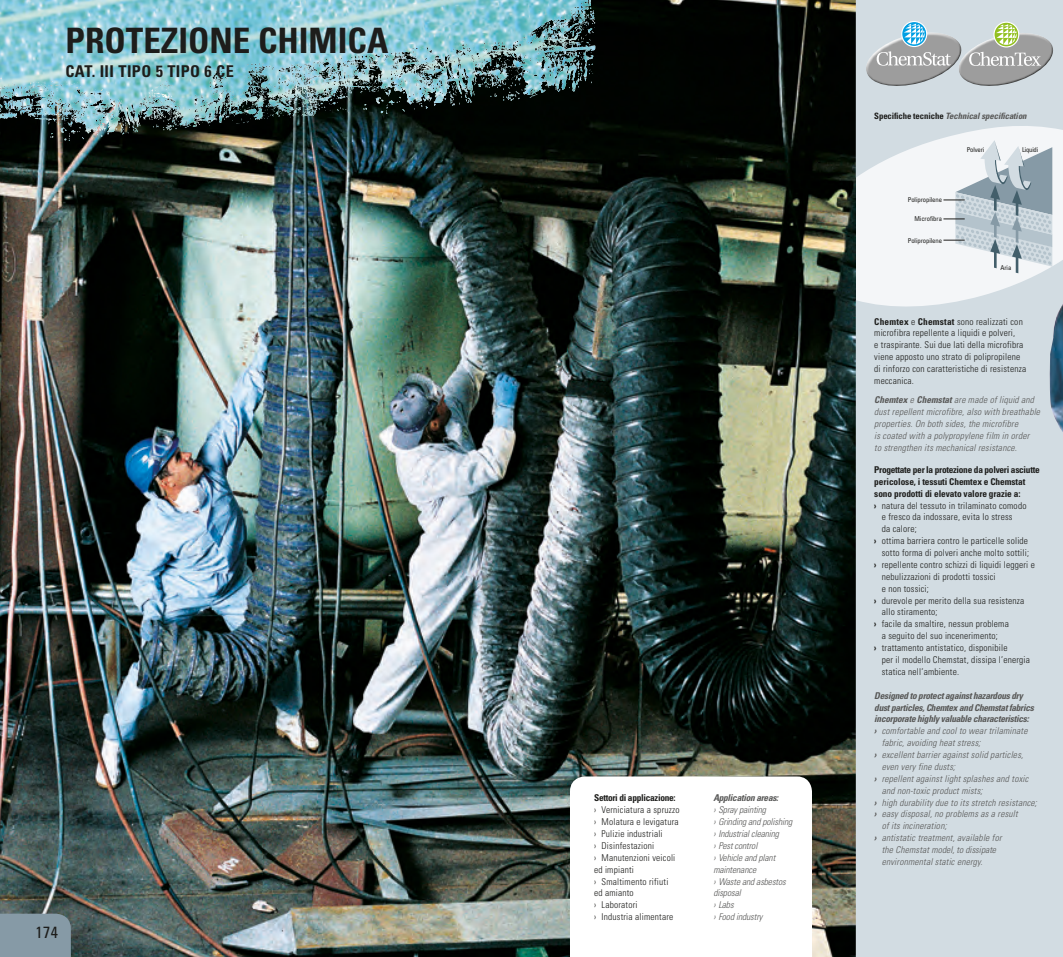
<style>
.page{position:relative;width:1063px;height:957px;background:#fff}
.page>*{position:absolute;margin:0;border:0;box-sizing:border-box;transform-origin:0 0}
.t1{font:700 condensed 35px "Univers LT Std";color:#1d1d1b}
.t2{font:700 condensed 16.25px "Univers LT Std";letter-spacing:.025em;color:#1d1d1b}
.t3{font:condensed 16.25px "Univers LT Std";color:#1d1d1b}
.t4{font:300 condensed 9.38px/11.9px "Univers LT Std";letter-spacing:.02em;color:#1d1d1b}
.t5{font:italic 300 condensed 9.38px/11.9px "Univers LT Std";letter-spacing:.02em;color:#575756}
.t6{font:italic 300 condensed 9.38px/11.9px "Univers LT Std";letter-spacing:-.01em;color:#575756}
.t7{font:italic 700 condensed 9.38px "Univers LT Std";letter-spacing:-.03em;color:#575756}
.t8{font:700 condensed 9.38px "Univers LT Std";letter-spacing:-.01em;color:#1d1d1b}
.t9{font:700 condensed 9.38px "Univers LT Std";letter-spacing:-.03em;color:#1d1d1b}
.t10{font:italic 300 condensed 9.38px "Univers LT Std";color:#575756}
.t11{font:italic 700 condensed 8.75px "Univers LT Std";letter-spacing:-.01em;color:#575756}
.t12{font:condensed 6.62px "Univers LT Std";letter-spacing:-.01em;color:#1d1d1b}
.t13{font:condensed 6.62px "Univers LT Std";letter-spacing:-.03em;color:#1d1d1b}
.s1{font-weight:700}
.s2{font-style:normal;color:#1d1d1b}
</style>
<div class="page">
<img style="left:0;top:0;width:856px;height:957px">
<div style="left:0;top:913px;width:71px;height:44px;background:#869aa6"></div>
<svg style="left:856px;top:0;width:207px;height:957px;background:#d5dee4"></svg>
<div style="left:993px;top:22px;width:26px;height:25px;border:1px solid #fff;border-radius:50%"></div>
<svg style="left:902px;top:22px;width:25px;height:24px"></svg>
<div style="left:901px;top:21px;width:26px;height:26px;border:1px solid #fff;border-radius:50%"></div>
<svg style="left:864px;top:24px;width:190px;height:63px;background:#b4bcbc"></svg>
<svg style="left:943px;top:140px;width:109px;height:133px"></svg>
<img style="left:1049px;top:303px;width:14px;height:129px">
<img style="left:0;top:0;width:596px;height:141px">
<img style="left:0;top:0;width:591px;height:99px">
<svg style="left:570px;top:776px;width:242px;height:181px"></svg>
<p class="t1" style="left:66px;top:19px;width:324px">PROTEZIONE CHIMICA</p>
<p class="t2" style="left:66px;top:62px;width:170px">CAT. III TIPO 5 TIPO 6 CE</p>
<p class="t3" style="left:35px;top:921px;width:24px">174</p>
<p class="t4" style="left:594px;top:792px;width:87px"><span class="s1">Settori di applicazione: </span>› Verniciatura a spruzzo › Molatura e levigatura › Pulizie industriali<br>› Disinfestazioni<br>› Manutenzioni veicoli ed impianti<br>› Smaltimento rifiuti<br>ed amianto<br>› Laboratori<br>› Industria alimentare</p>
<p class="t6" style="left:713px;top:792px;width:81px"><span class="s1">Application areas:<br></span>› Spray painting<br>› Grinding and polishing › Industrial cleaning<br>› Pest control<br>› Vehicle and plant maintenance<br>› Waste and asbestos disposal<br>› Labs<br>› Food industry</p>
<p class="t11" style="left:874px;top:110px;width:154px"><span class="s2">Specifiche tecniche</span> Technical specification</p>
<p class="t12" style="left:908px;top:195px;width:36px">Polipropilene</p>
<p class="t12" style="left:908px;top:236px;width:36px">Polipropilene</p>
<p class="t12" style="left:915px;top:215px;width:29px">Microfibra</p>
<p class="t12" style="left:967px;top:145px;width:19px">Polveri</p>
<p class="t13" style="left:1022px;top:145px;width:18px">Liquidi</p>
<p class="t12" style="left:1000px;top:264px;width:12px">Aria</p>
<p class="t4" style="left:874px;top:315px;width:153px"><span class="s1">Chemtex</span> e <span class="s1">Chemstat</span> sono realizzati con microfibra repellente a liquidi e polveri,<br>e traspirante. Sui due lati della microfibra viene apposto uno strato di polipropilene di rinforzo con caratteristiche di resistenza meccanica.</p>
<p class="t5" style="left:874px;top:394px;width:167px"><span class="s1">Chemtex</span> e <span class="s1">Chemstat</span> are made of liquid and dust repellent microfibre, also with breathable properties. On both sides, the microfibre<br>is coated with a polypropylene film in order<br>to strengthen its mechanical resistance.</p>
<p class="t9" style="left:874px;top:464px;width:167px">Progettate per la protezione da polveri asciutte</p>
<p class="t8" style="left:874px;top:476px;width:153px">pericolose, i tessuti Chemtex e Chemstat</p>
<p class="t8" style="left:874px;top:487px;width:148px">sono prodotti di elevato valore grazie a:</p>
<p class="t4" style="left:874px;top:499px;width:154px"><span class="s1">›</span> natura del tessuto in trilaminato comodo</p>
<p class="t4" style="left:882px;top:511px;width:132px">e fresco da indossare, evita lo stress</p>
<p class="t4" style="left:882px;top:523px;width:36px">da calore;</p>
<p class="t4" style="left:874px;top:535px;width:155px"><span class="s1">›</span> ottima barriera contro le particelle solide</p>
<p class="t4" style="left:882px;top:547px;width:149px">sotto forma di polveri anche molto sottili;</p>
<p class="t4" style="left:874px;top:559px;width:162px"><span class="s1">›</span> repellente contro schizzi di liquidi leggeri e</p>
<p class="t4" style="left:882px;top:570px;width:115px">nebulizzazioni di prodotti tossici</p>
<p class="t4" style="left:882px;top:582px;width:49px">e non tossici;</p>
<p class="t4" style="left:874px;top:594px;width:152px"><span class="s1">›</span> durevole per merito della sua resistenza</p>
<p class="t4" style="left:882px;top:606px;width:57px">allo stiramento;</p>
<p class="t4" style="left:874px;top:618px;width:136px"><span class="s1">›</span> facile da smaltire, nessun problema</p>
<p class="t4" style="left:882px;top:630px;width:118px">a seguito del suo incenerimento;</p>
<p class="t4" style="left:874px;top:642px;width:135px"><span class="s1">›</span> trattamento antistatico, disponibile</p>
<p class="t4" style="left:882px;top:654px;width:150px">per il modello Chemstat, dissipa l’energia</p>
<p class="t4" style="left:882px;top:665px;width:79px">statica nell’ambiente.</p>
<p class="t7" style="left:874px;top:689px;width:151px">Designed to protect against hazardous dry</p>
<p class="t7" style="left:874px;top:701px;width:161px">dust particles, Chemtex and Chemstat fabrics</p>
<p class="t7" style="left:874px;top:713px;width:156px">incorporate highly valuable characteristics:</p>
<p class="t5" style="left:874px;top:725px;width:155px"><span class="s1">›</span> comfortable and cool to wear trilaminate</p>
<p class="t5" style="left:882px;top:737px;width:100px">fabric, avoiding heat stress;</p>
<p class="t5" style="left:874px;top:749px;width:150px"><span class="s1">›</span> excellent barrier against solid particles,</p>
<p class="t5" style="left:882px;top:761px;width:75px">even very fine dusts;</p>
<p class="t5" style="left:874px;top:772px;width:156px"><span class="s1">›</span> repellent against light splashes and toxic</p>
<p class="t5" style="left:882px;top:784px;width:102px">and non-toxic product mists;</p>
<p class="t5" style="left:874px;top:796px;width:164px"><span class="s1">›</span> high durability due to its stretch resistance;</p>
<p class="t5" style="left:874px;top:808px;width:145px"><span class="s1">›</span> easy disposal, no problems as a result</p>
<p class="t5" style="left:882px;top:820px;width:66px">of its incineration;</p>
<p class="t5" style="left:874px;top:832px;width:129px"><span class="s1">›</span> antistatic treatment, available for</p>
<p class="t10" style="left:882px;top:844px;width:116px">the Chemstat model, to dissipate</p>
<p class="t5" style="left:882px;top:856px;width:102px">environmental static energy.</p>
</div>
